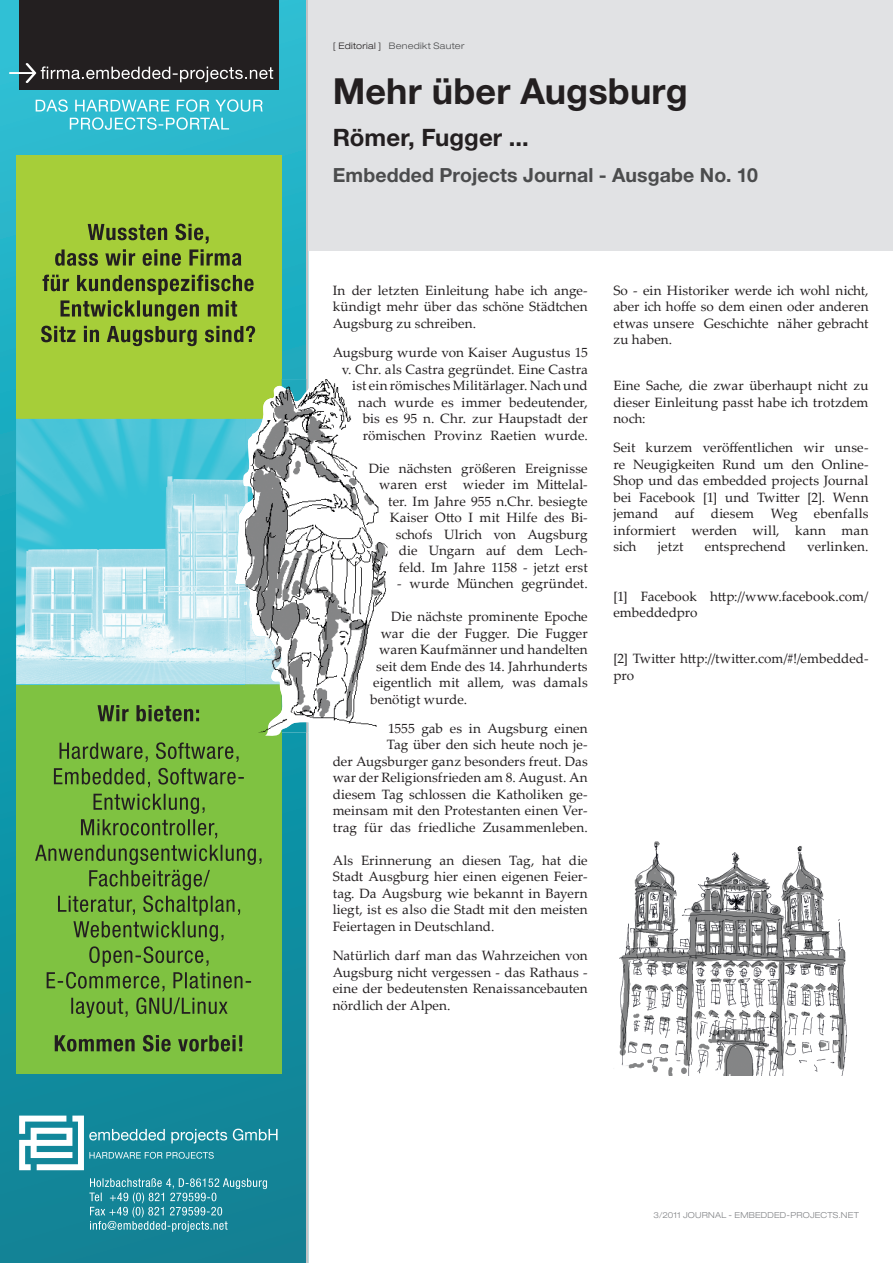
<style>
.page{position:relative;width:893px;height:1263px;background:#fff}
.page>*{position:absolute;margin:0;border:0;box-sizing:border-box;transform-origin:0 0}
.t1{font:700 36px "Helvetica Neue LT Std";letter-spacing:.005em;color:#231f20}
.t2{font:700 24px "Helvetica Neue LT Std";letter-spacing:.005em;color:#231f20}
.t3{font:700 19.5px "Helvetica Neue LT Std";letter-spacing:.005em;color:#4b4c4d}
.t4{font:13.5px/16.5px "Palatino Linotype";letter-spacing:.005em;color:#231f20;text-align:justify}
.t5{font:300 expanded 9px "Helvetica Neue LT Std";letter-spacing:.035em;color:#4b4c4d}
.t6{font:300 expanded 8.25px "Helvetica Neue LT Std";letter-spacing:.025em;color:#808285}
.s1{color:#231f20}
</style>
<div class="page">
<svg style="left:0;top:0;width:306px;height:1263px;background:#1999ab"></svg>
<svg style="left:19px;top:1115px;width:259px;height:55px;background:#439ead"></svg>
<div style="left:19px;top:0;width:260px;height:89px;background:#231f20"></div>
<svg style="left:9px;top:63px;width:264px;height:20px"></svg>
<svg style="left:36px;top:99px;width:227px;height:31px;background:#56c7d8"></svg>
<svg style="left:89px;top:1178px;width:178px;height:54px;background:#3595a5"></svg>
<div style="left:16px;top:522px;width:265px;height:552px;background:#7fc241"></div>
<div style="left:16px;top:155px;width:265px;height:266px;background:#a6ce39"></div>
<svg style="left:55px;top:1035px;width:187px;height:17px"></svg>
<svg style="left:71px;top:997px;width:157px;height:21px"></svg>
<svg style="left:35px;top:845px;width:227px;height:146px"></svg>
<svg style="left:81px;top:794px;width:136px;height:44px"></svg>
<svg style="left:54px;top:768px;width:190px;height:19px"></svg>
<svg style="left:60px;top:742px;width:179px;height:20px"></svg>
<svg style="left:98px;top:705px;width:101px;height:16px"></svg>
<svg style="left:41px;top:275px;width:214px;height:71px"></svg>
<svg style="left:55px;top:224px;width:186px;height:42px"></svg>
<img style="left:16px;top:419px;width:218px;height:265px">
<hr style="left:306px;top:672px;width:2px;height:591px;background:#c1c2c4">
<hr style="left:306px;top:0;width:2px;height:591px;background:#c1c2c4">
<div style="left:308px;top:0;width:585px;height:251px;background:#e1e2e4"></div>
<svg style="left:234px;top:376px;width:75px;height:360px"></svg>
<img style="left:245px;top:379px;width:143px;height:353px">
<img style="left:619px;top:841px;width:228px;height:235px">
<p class="t5" style="left:333px;top:40px;width:133px"><span class="s1">[ Editorial ]</span> Benedikt Sauter</p>
<h1 class="t1" style="left:333px;top:69px;width:357px">Mehr über Augsburg</h1>
<h2 class="t2" style="left:333px;top:122px;width:198px">Römer, Fugger ...</h2>
<h3 class="t3" style="left:333px;top:163px;width:427px">Embedded Projects Journal - Ausgabe No. 10</h3>
<p class="t4" style="left:333px;top:281px;width:256px">In der letzten Einleitung habe ich ange&shy;kündigt mehr über das schöne Städtchen Augsburg zu schreiben.</p>
<p class="t4" style="left:333px;top:344px;width:257px;text-align:right">Augsburg wurde von Kaiser Augustus 15 v. Chr. als Castra gegründet. Eine Castra ist ein römisches Militärlager. Nach und nach wurde es immer bedeutender,<br>bis es 95 n. Chr. zur Haupstadt der römischen Provinz Raetien wurde.</p>
<p class="t4" style="left:369px;top:459px;width:221px;text-align:right">Die nächsten größeren Ereignisse waren erst wieder im Mittelal&shy;ter. Im Jahre 955 n.Chr. besiegte<br>Kaiser Otto I mit Hilfe des Bi&shy;schofs Ulrich von Augsburg<br>die Ungarn auf dem Lech-<br>feld. Im Jahre 1158 - jetzt erst</p>
<p class="t4" style="left:397px;top:575px;width:192px">- wurde München gegründet.</p>
<p class="t4" style="left:391px;top:608px;width:198px">Die nächste prominente Epoche</p>
<p class="t4" style="left:381px;top:624px;width:208px">war die der Fugger. Die Fugger</p>
<p class="t4" style="left:379px;top:641px;width:210px">waren Kaufmänner und handelten</p>
<p class="t4" style="left:376px;top:657px;width:213px">seit dem Ende des 14. Jahrhunderts</p>
<p class="t4" style="left:373px;top:674px;width:216px">eigentlich mit allem, was damals</p>
<p class="t4" style="left:370px;top:690px;width:98px">benötigt wurde.</p>
<p class="t4" style="left:333px;top:719px;width:256px;text-align:right">1555 gab es in Augsburg einen<br>Tag über den sich heute noch je-<br>der Augsburger ganz besonders freut. Das war der Religionsfrieden am 8. August. An diesem Tag schlossen die Katholiken ge&shy;meinsam mit den Protestanten einen Ver&shy;trag für das friedliche Zusammenleben.</p>
<p class="t4" style="left:333px;top:851px;width:256px">Als Erinnerung an diesen Tag, hat die Stadt Ausgburg hier einen eigenen Feier&shy;tag. Da Augsburg wie bekannt in Bayern liegt, ist es also die Stadt mit den meisten Feiertagen in Deutschland.</p>
<p class="t4" style="left:333px;top:947px;width:257px">Natürlich darf man das Wahrzeichen von Augsburg nicht vergessen - das Rathaus - eine der bedeutensten Renaissancebauten nördlich der Alpen.</p>
<p class="t4" style="left:613px;top:281px;width:257px">So - ein Historiker werde ich wohl nicht, aber ich hoffe so dem einen oder anderen etwas unsere Geschichte näher gebracht zu haben.</p>
<p class="t4" style="left:613px;top:377px;width:257px">Eine Sache, die zwar überhaupt nicht zu dieser Einleitung passt habe ich trotzdem noch:</p>
<p class="t4" style="left:613px;top:439px;width:257px">Seit kurzem veröffentlichen wir unse&shy;re Neugigkeiten Rund um den Online-Shop und das embedded projects Journal bei Facebook [1] und Twitter [2]. Wenn jemand auf diesem Weg ebenfalls informiert werden will, kann man sich</p>
<p class="t4" style="left:658px;top:538px;width:27px">jetzt</p>
<p class="t4" style="left:705px;top:538px;width:83px">entsprechend</p>
<p class="t4" style="left:807px;top:538px;width:63px">verlinken.</p>
<p class="t4" style="left:613px;top:587px;width:257px">[1] Facebook http://www.facebook.com/ embeddedpro</p>
<p class="t4" style="left:613px;top:650px;width:257px">[2] Twitter http://twitter.com/#!/embedded&shy;pro</p>
<p class="t6" style="left:654px;top:1210px;width:207px">3/2011 JOURNAL - EMBEDDED-PROJECTS.NET</p>
</div>
